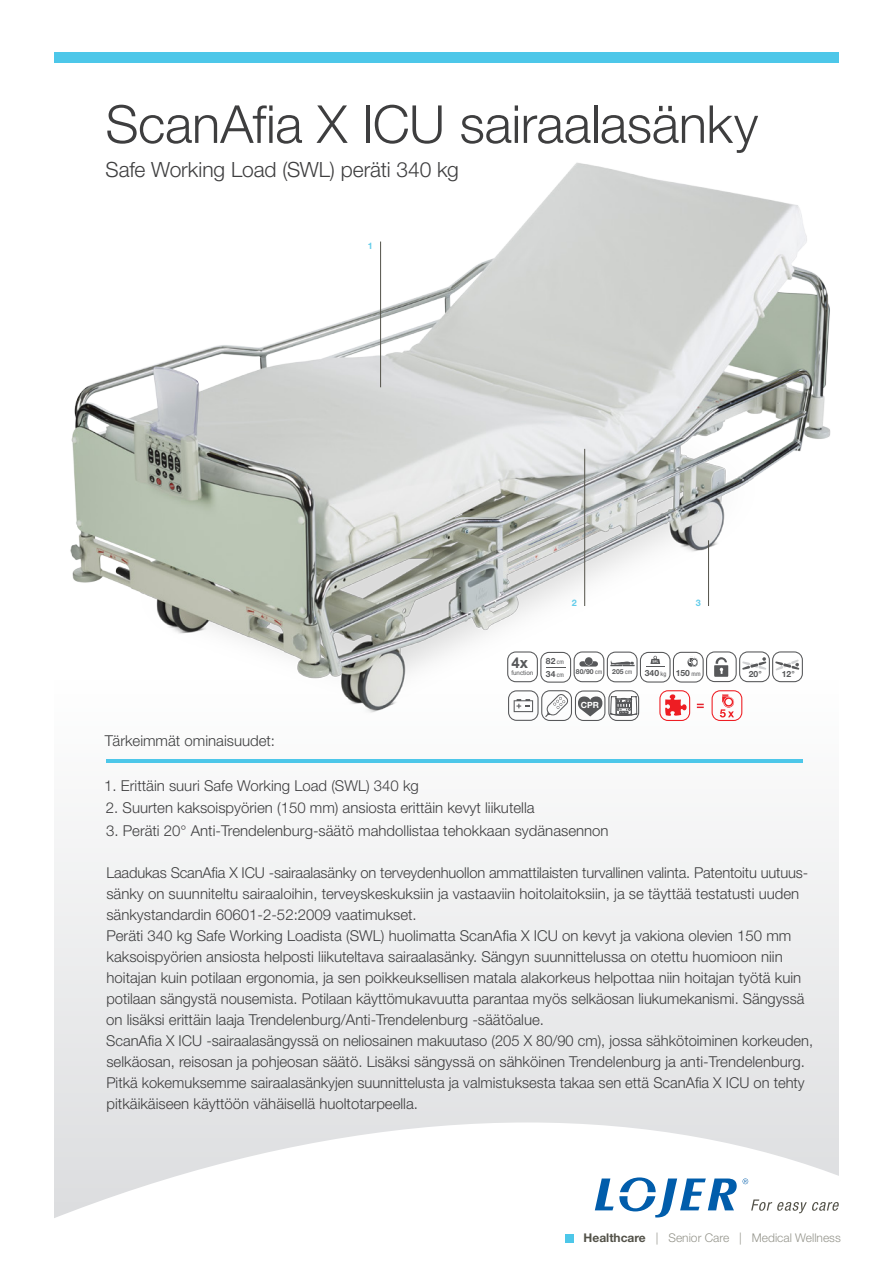
<style>
.page{position:relative;width:893px;height:1263px;background:#fff}
.page>*{position:absolute;margin:0;border:0;box-sizing:border-box;transform-origin:0 0}
.Pääotsikko{font:300 52.5px "Helvetica Neue LT Std";letter-spacing:-.005em;color:#3e3e3f}
.Pääotsikko-2{font:300 21px "Helvetica Neue LT Std";letter-spacing:-.005em;color:#3e3e3f}
.Taulukkoleipäteksti{font:300 15px "Helvetica Neue LT Std";color:#3e3e3f}
.t1{font:700 15px "Arial";color:#57585a}
.Taulukkoleipäteksti-2{font:300 12px "Helvetica Neue LT Std";color:#96968d}
.Leipäteksti__tasapal{font:700 9px "Helvetica Neue LT Std";color:#62ccea}
.Ominaisuudet_vasen{font:700 8.55px "Helvetica Neue LT Std";color:#57585a}
.Ominaisuudet_vasen-2{font:700 8.55px "Helvetica Neue LT Std";color:#fff}
.Ominaisuudet_vasen-3{font:700 6.75px "Helvetica Neue LT Std";color:#57585a}
.t2{font:6.3px "Arial";color:#57585a}
.s1{font-weight:400;font-stretch:condensed;font-size:6.3px}
.s2{font-weight:700;color:#535249}
</style>
<div class="page">
<div style="left:54px;top:52px;width:785px;height:11px;background:#4dc7e9"></div>
<img style="left:70px;top:162px;width:761px;height:535px">
<svg style="left:659px;top:690px;width:31px;height:7px"></svg>
<svg style="left:507px;top:651px;width:296px;height:32px"></svg>
<svg style="left:712px;top:690px;width:30px;height:7px"></svg>
<svg style="left:508px;top:690px;width:131px;height:7px"></svg>
<hr style="left:380px;top:242px;width:1px;height:145px;background:#535249">
<hr style="left:584px;top:449px;width:1px;height:157px;background:#535249">
<hr style="left:708px;top:540px;width:1px;height:66px;background:#535249">
<svg style="left:54px;top:697px;width:785px;height:546px;fill:#f1f1f2"></svg>
<svg style="left:751px;top:1199px;width:88px;height:14px"></svg>
<svg style="left:595px;top:1177px;width:142px;height:40px"></svg>
<svg style="left:743px;top:1178px;width:5px;height:6px"></svg>
<div style="left:566px;top:1235px;width:8px;height:8px;background:#4dc7e9"></div>
<p class="Pääotsikko" style="left:105px;top:92px;width:654px">ScanAfia X ICU sairaalasänky</p>
<p class="Pääotsikko-2" style="left:105px;top:157px;width:355px">Safe Working Load (SWL) peräti 340 kg</p>
<p class="Leipäteksti__tasapal" style="left:368px;top:240px;width:7px">1</p>
<p class="Leipäteksti__tasapal" style="left:572px;top:597px;width:7px">2</p>
<p class="Leipäteksti__tasapal" style="left:696px;top:597px;width:7px">3</p>
<p class="t1" style="left:511px;top:653px;width:18px">4x</p>
<p class="t2" style="left:511px;top:668px;width:23px">function</p>
<p class="Ominaisuudet_vasen" style="left:546px;top:655px;width:20px">82 <span class="s1">cm</span></p>
<p class="Ominaisuudet_vasen" style="left:546px;top:668px;width:20px">34 <span class="s1">cm</span></p>
<p class="Ominaisuudet_vasen" style="left:645px;top:667px;width:23px">340 <span class="s1">kg</span></p>
<p class="Ominaisuudet_vasen" style="left:676px;top:668px;width:26px">150 <span class="s1">mm</span></p>
<p class="Ominaisuudet_vasen" style="left:749px;top:669px;width:14px">20°</p>
<p class="Ominaisuudet_vasen" style="left:782px;top:669px;width:14px">12°</p>
<p class="Ominaisuudet_vasen-2" style="left:581px;top:700px;width:20px">CPR</p>
<p class="Ominaisuudet_vasen-3" style="left:576px;top:668px;width:28px">80/90 <span class="s1">cm</span></p>
<p class="Ominaisuudet_vasen-3" style="left:612px;top:668px;width:22px">205 <span class="s1">cm</span></p>
<p class="Taulukkoleipäteksti" style="left:105px;top:731px;width:172px">Tärkeimmät ominaisuudet:</p>
<p class="Taulukkoleipäteksti" style="left:104px;top:776px;width:316px">1. Erittäin suuri Safe Working Load (SWL) 340 kg</p>
<p class="Taulukkoleipäteksti" style="left:106px;top:798px;width:430px">2. Suurten kaksoispyörien (150 mm) ansiosta erittäin kevyt liikutella</p>
<p class="Taulukkoleipäteksti" style="left:106px;top:821px;width:504px">3. Peräti 20° Anti-Trendelenburg-säätö mahdollistaa tehokkaan sydänasennon</p>
<p class="Taulukkoleipäteksti" style="left:106px;top:863px;width:703px">Laadukas ScanAfia X ICU -sairaalasänky on terveydenhuollon ammattilaisten turvallinen valinta. Patentoitu uutuus-</p>
<p class="Taulukkoleipäteksti" style="left:106px;top:884px;width:694px">sänky on suunniteltu sairaaloihin, terveyskeskuksiin ja vastaaviin hoitolaitoksiin, ja se täyttää testatusti uuden</p>
<p class="Taulukkoleipäteksti" style="left:106px;top:905px;width:312px">sänkystandardin 60601-2-52:2009 vaatimukset.</p>
<p class="Taulukkoleipäteksti" style="left:106px;top:926px;width:686px">Peräti 340 kg Safe Working Loadista (SWL) huolimatta ScanAfia X ICU on kevyt ja vakiona olevien 150 mm</p>
<p class="Taulukkoleipäteksti" style="left:107px;top:947px;width:678px">kaksoispyörien ansiosta helposti liikuteltava sairaalasänky. Sängyn suunnittelussa on otettu huomioon niin</p>
<p class="Taulukkoleipäteksti" style="left:107px;top:968px;width:696px">hoitajan kuin potilaan ergonomia, ja sen poikkeuksellisen matala alakorkeus helpottaa niin hoitajan työtä kuin</p>
<p class="Taulukkoleipäteksti" style="left:107px;top:989px;width:699px">potilaan sängystä nousemista. Potilaan käyttömukavuutta parantaa myös selkäosan liukumekanismi. Sängyssä</p>
<p class="Taulukkoleipäteksti" style="left:106px;top:1010px;width:439px">on lisäksi erittäin laaja Trendelenburg/Anti-Trendelenburg -säätöalue.</p>
<p class="Taulukkoleipäteksti" style="left:106px;top:1031px;width:708px">ScanAfia X ICU -sairaalasängyssä on neliosainen makuutaso (205 X 80/90 cm), jossa sähkötoiminen korkeuden,</p>
<p class="Taulukkoleipäteksti" style="left:106px;top:1052px;width:700px">selkäosan, reisosan ja pohjeosan säätö. Lisäksi sängyssä on sähköinen Trendelenburg ja anti-Trendelenburg.</p>
<p class="Taulukkoleipäteksti" style="left:106px;top:1073px;width:700px">Pitkä kokemuksemme sairaalasänkyjen suunnittelusta ja valmistuksesta takaa sen että ScanAfia X ICU on tehty</p>
<p class="Taulukkoleipäteksti" style="left:107px;top:1094px;width:313px">pitkäikäiseen käyttöön vähäisellä huoltotarpeella.</p>
<p class="Taulukkoleipäteksti-2" style="left:584px;top:1230px;width:259px"><span class="s2">Healthcare</span> | Senior Care | Medical Wellness</p>
</div>
